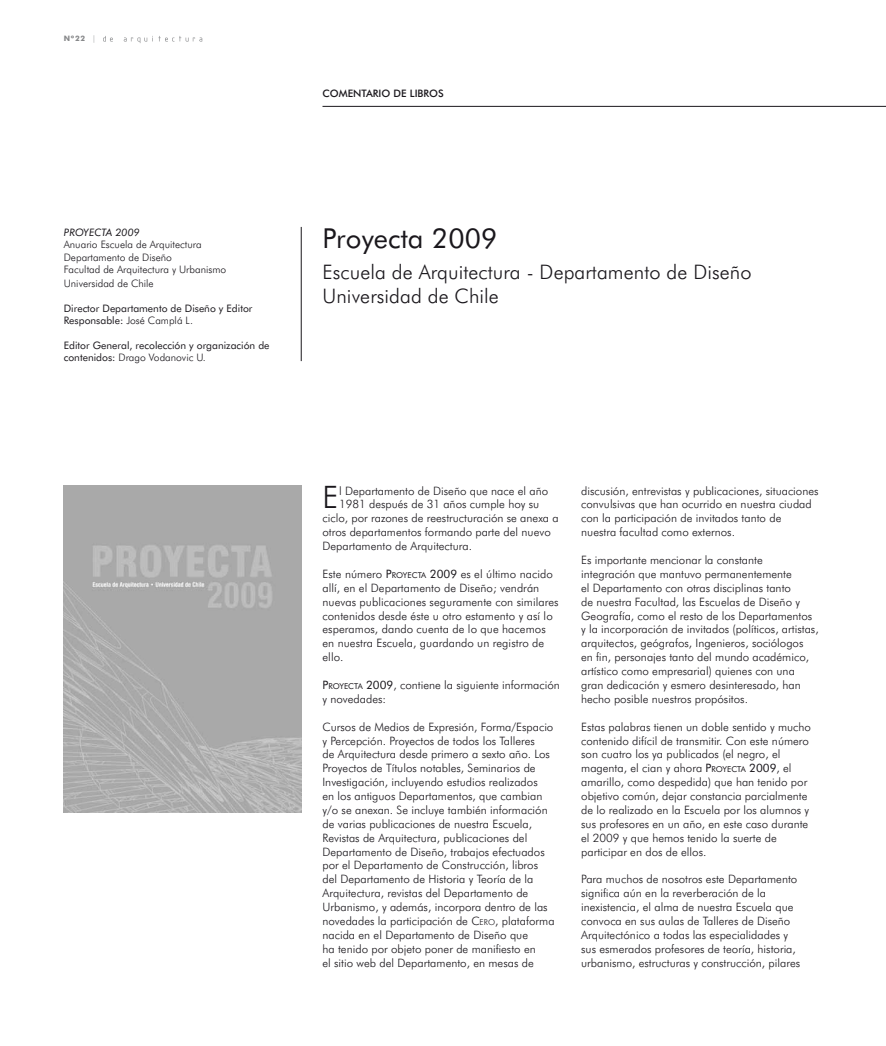
<style>
.page{position:relative;width:886px;height:1046px;background:#fff}
.page>*{position:absolute;margin:0;border:0;box-sizing:border-box;transform-origin:0 0}
.t1{font:300 31px "Futura BT";color:#1a171c}
.t2{font:27.5px "Futura BT";letter-spacing:.005em;color:#1a171c}
.t3{font:300 20px/24px "Futura BT";letter-spacing:.005em;color:#1a171c}
.t4{font:300 11.5px/13.9px "Futura BT";color:#1a171c}
.t5{font:10.25px/12.4px "Futura BT";color:#1a171c}
.t6{font:300 10.25px/12.4px "Futura BT";color:#1a171c}
.t7{font:500 10.25px "Futura BT";color:#1a171c}
.t8{font:italic 10.25px "Futura BT";letter-spacing:.01em;color:#1a171c}
.t9{font:700 7.5px "Futura BT";color:#87888a}
.s1{font-weight:300}
.s2{font-weight:400}
.s3{font-weight:400;font-size:8.12px}
.s4{font-style:inherit}
.s5{font-size:8.12px}
</style>
<div class="page">
<svg style="left:103px;top:36px;width:99px;height:7px"></svg>
<hr style="left:322px;top:106px;width:564px;height:1px;background:#1a171c">
<hr style="left:301px;top:227px;width:1px;height:134px;background:#1a171c">
<img style="left:64px;top:485px;width:237px;height:327px">
<p class="t9" style="left:64px;top:34px;width:34px">Nº22 <span class="s1">|</span></p>
<p class="t8" style="left:64px;top:226px;width:77px">PROYECTA 2009</p>
<p class="t6" style="left:64px;top:238px;width:164px">Anuario Escuela de Arquitectura<br>Departamento de Diseño<br>Facultad de Arquitectura y Urbanismo</p>
<p class="t6" style="left:64px;top:277px;width:91px">Universidad de Chile</p>
<p class="t5" style="left:64px;top:301px;width:190px">Director Departamento de Diseño y Editor<br>Responsable: <span class="s1">José Camplá L.</span></p>
<p class="t5" style="left:64px;top:339px;width:207px">Editor General, recolección y organización de contenidos: <span class="s1">Drago Vodanovic U.</span></p>
<p class="t7" style="left:322px;top:87px;width:123px">COMENTARIO DE LIBROS</p>
<h2 class="t2" style="left:322px;top:221px;width:176px">Proyecta 2009</h2>
<h3 class="t3" style="left:322px;top:260px;width:431px">Escuela de Arquitectura - Departamento de Diseño<br>Universidad de Chile</h3>
<h1 class="t1" style="left:322px;top:478px;width:17px">E</h1>
<p class="t4" style="left:339px;top:483px;width:211px">l Departamento de Diseño que nace el año</p>
<p class="t4" style="left:339px;top:497px;width:202px">1981 después de 31 años cumple hoy su</p>
<p class="t4" style="left:322px;top:511px;width:238px">ciclo, por razones de reestructuración se anexa a</p>
<p class="t4" style="left:322px;top:525px;width:230px">otros departamentos formando parte del nuevo</p>
<p class="t4" style="left:322px;top:539px;width:151px">Departamento de Arquitectura.</p>
<p class="t4" style="left:322px;top:566px;width:238px">Este número <span class="s2">P</span><span class="s3">ROYECTA</span> <span class="s2">2009</span> es el último nacido allí, en el Departamento de Diseño; vendrán nuevas publicaciones seguramente con similares contenidos desde éste u otro estamento y así lo esperamos, dando cuenta de lo que hacemos en nuestra Escuela, guardando un registro de ello.</p>
<p class="t4" style="left:322px;top:677px;width:239px"><span class="s2">P</span><span class="s3">ROYECTA</span> <span class="s2">2009</span>, contiene la siguiente información y novedades:</p>
<p class="t4" style="left:322px;top:719px;width:234px">Cursos de Medios de Expresión, Forma/Espacio y Percepción. Proyectos de todos los Talleres<br>de Arquitectura desde primero a sexto año. Los Proyectos de Títulos notables, Seminarios de<br>I nvestigación, incluyendo estudios realizados<br>en los antiguos Departamentos, que cambian y/o se anexan. Se incluye también información de varias publicaciones de nuestra Escuela, Revistas de Arquitectura, publicaciones del Departamento de Diseño, trabajos efectuados por el Departamento de Construcción, libros del Departamento de Historia y Teoría de la Arquitectura, revistas del Departamento de Urbanismo, y además, incorpora dentro de las novedades la participación de <span class="s4">C</span><span class="s5">ERO</span>, plataforma nacida en el Departamento de Diseño que<br>ha tenido por objeto poner de manifiesto en<br>el sitio web del Departamento, en mesas de</p>
<p class="t4" style="left:581px;top:483px;width:239px">discusión, entrevistas y publicaciones, situaciones convulsivas que han ocurrido en nuestra ciudad con la participación de invitados tanto de nuestra facultad como externos.</p>
<p class="t4" style="left:581px;top:553px;width:239px">Es importante mencionar la constante integración que mantuvo permanentemente<br>el Departamento con otras disciplinas tanto<br>de nuestra Facultad, las Escuelas de Diseño y Geografía, como el resto de los Departamentos y la incorporación de invitados (políticos, artistas, arquitectos, geógrafos, I ngenieros, sociólogos<br>en fin, personajes tanto del mundo académico, artístico como empresarial) quienes con una gran dedicación y esmero desinteresado, han hecho posible nuestros propósitos.</p>
<p class="t4" style="left:581px;top:719px;width:231px">Estas palabras tienen un doble sentido y mucho contenido difícil de transmitir. Con este número son cuatro los ya publicados (el negro, el magenta, el cian y ahora <span class="s2">P</span><span class="s3">ROYECTA</span> <span class="s2">2009</span>, el amarillo, como despedida) que han tenido por objetivo común, dejar constancia parcialmente de lo realizado en la Escuela por los alumnos y sus profesores en un año, en este caso durante el 2009 y que hemos tenido la suerte de participar en dos de ellos.</p>
<p class="t4" style="left:581px;top:872px;width:220px">Para muchos de nosotros este Departamento significa aún en la reverberación de la inexistencia, el alma de nuestra Escuela que convoca en sus aulas de Talleres de Diseño Arquitectónico a todas las especialidades y sus esmerados profesores de teoría, historia, urbanismo, estructuras y construcción, pilares</p>
</div>
